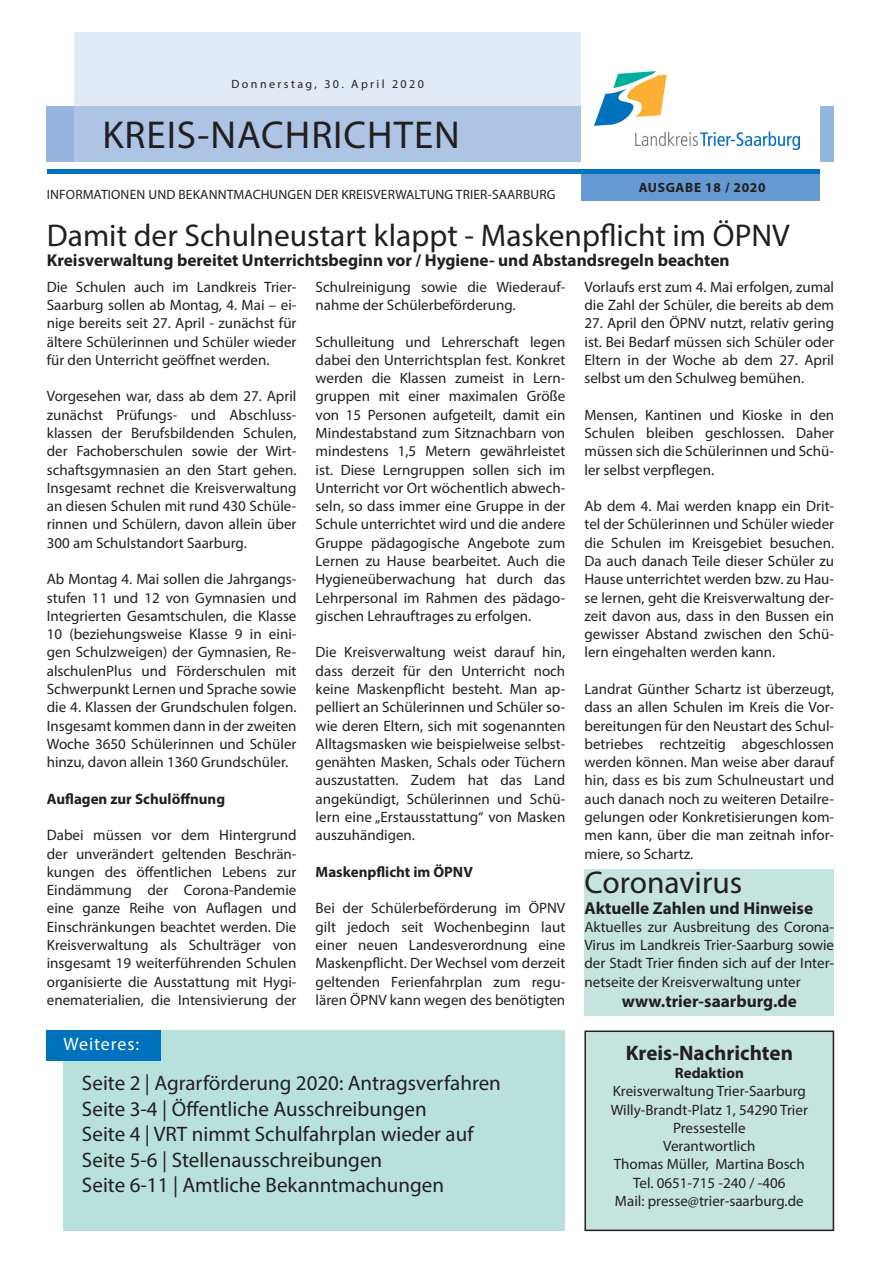
<style>
.page{position:relative;width:881px;height:1263px;background:#fff}
.page>*{position:absolute;margin:0;border:0;box-sizing:border-box;transform-origin:0 0}
.t1{font:39px "Myriad Pro";letter-spacing:.025em;color:#231f20}
.Headline{font:31.5px "Myriad Pro";color:#231f20}
.Inhaltsverzeichnis{font:21px "Myriad Pro";color:#231f20}
.Fließtext_Bold_zentr{font:700 21px "Myriad Pro";color:#231f20}
.t2{font:18px "Myriad Pro";letter-spacing:.05em;color:#fff}
.Subline{font:700 17.25px "Myriad Pro";color:#231f20}
.Fließtext{font:15px/18.3px "Myriad Pro";color:#231f20;text-align:justify}
.Fließtext_Bold_zentr-2{font:15px "Myriad Pro";color:#231f20}
.Fließtext-2{font:700 15px "Myriad Pro";color:#231f20}
.Fließtext_Bold_zentr-3{font:700 15px "Myriad Pro";color:#231f20}
.t3{font:13.5px "Myriad Pro";letter-spacing:.01em;color:#231f20}
.t4{font:700 13.5px "Myriad Pro";letter-spacing:.05em;color:#231f20}
.t5{font:12px "Myriad Pro";letter-spacing:.2em;color:#231f20}
</style>
<div class="page">
<div style="left:47px;top:106px;width:786px;height:56px;background:#95b5de"></div>
<svg style="left:74px;top:32px;width:506px;height:130px;background:#cbd9ee"></svg>
<div style="left:580px;top:0;width:239px;height:193px;background:#fff"></div>
<div style="left:580px;top:172px;width:239px;height:28px;background:#6599d1"></div>
<hr style="left:47px;top:169px;width:772px;height:4px;background:#0072bc">
<img style="left:594px;top:71px;width:205px;height:79px">
<div style="left:63px;top:1030px;width:502px;height:201px;background:#b8e1dc"></div>
<div style="left:46px;top:1030px;width:115px;height:30px;background:#0072bc"></div>
<div style="left:585px;top:1031px;width:248px;height:199px;background:#c6e4de"></div>
<div style="left:584px;top:1030px;width:249px;height:201px;border:2px solid #231f20"></div>
<div style="left:584px;top:870px;width:249px;height:146px;background:#c6e4de"></div>
<p class="t5" style="left:231px;top:77px;width:194px">Donnerstag, 30. April 2020</p>
<h1 class="t1" style="left:102px;top:111px;width:359px">KREIS-NACHRICHTEN</h1>
<p class="t3" style="left:47px;top:186px;width:510px">INFORMATIONEN UND BEKANNTMACHUNGEN DER KREISVERWALTUNG TRIER-SAARBURG</p>
<p class="t4" style="left:638px;top:179px;width:128px">AUSGABE 18 / 2020</p>
<p class="Headline" style="left:47px;top:216px;width:744px">Damit der Schulneustart klappt - Maskenpflicht im ÖPNV</p>
<p class="Subline" style="left:47px;top:249px;width:684px">Kreisverwaltung bereitet Unterrichtsbeginn vor / Hygiene- und Abstandsregeln beachten</p>
<p class="Fließtext" style="left:47px;top:277px;width:251px">Die Schulen auch im Landkreis Trier-Saarburg sollen ab Montag, 4. Mai – ei&shy;nige bereits seit 27. April - zunächst für ältere Schülerinnen und Schüler wieder für den Unterricht geöffnet werden.</p>
<p class="Fließtext" style="left:47px;top:387px;width:251px">Vorgesehen war, dass ab dem 27. April zunächst Prüfungs- und Abschluss&shy;klassen der Berufsbildenden Schulen, der Fachoberschulen sowie der Wirt&shy;schaftsgymnasien an den Start gehen.<br>Insgesamt rechnet die Kreisverwaltung an diesen Schulen mit rund 430 Schüle&shy;rinnen und Schülern, davon allein über 300 am Schulstandort Saarburg.</p>
<p class="Fließtext" style="left:47px;top:570px;width:251px">Ab Montag 4. Mai sollen die Jahrgangs&shy;stufen 11 und 12 von Gymnasien und Integrierten Gesamtschulen, die Klasse 10 (beziehungsweise Klasse 9 in eini&shy;gen Schulzweigen) der Gymnasien, Re&shy;alschulenPlus und Förderschulen mit Schwerpunkt Lernen und Sprache sowie die 4. Klassen der Grundschulen folgen.<br>Insgesamt kommen dann in der zweiten Woche 3650 Schülerinnen und Schüler hinzu, davon allein 1360 Grundschüler.</p>
<p class="Fließtext-2" style="left:47px;top:789px;width:180px">Auflagen zur Schulöffnung</p>
<p class="Fließtext" style="left:47px;top:826px;width:251px">Dabei müssen vor dem Hintergrund der unverändert geltenden Beschrän&shy;kungen des öffentlichen Lebens zur Eindämmung der Corona-Pandemie eine ganze Reihe von Auflagen und Einschränkungen beachtet werden. Die Kreisverwaltung als Schulträger von insgesamt 19 weiterführenden Schulen organisierte die Ausstattung mit Hygi&shy;enematerialien, die Intensivierung der</p>
<p class="Fließtext" style="left:315px;top:277px;width:251px">Schulreinigung sowie die Wiederauf&shy;nahme der Schülerbeförderung.</p>
<p class="Fließtext" style="left:315px;top:332px;width:251px">Schulleitung und Lehrerschaft legen dabei den Unterrichtsplan fest. Konkret werden die Klassen zumeist in Lern&shy;gruppen mit einer maximalen Größe von 15 Personen aufgeteilt, damit ein Mindestabstand zum Sitznachbarn von mindestens 1,5 Metern gewährleistet ist. Diese Lerngruppen sollen sich im Unterricht vor Ort wöchentlich abwech&shy;seln, so dass immer eine Gruppe in der Schule unterrichtet wird und die andere Gruppe pädagogische Angebote zum Lernen zu Hause bearbeitet. Auch die Hygieneüberwachung hat durch das Lehrpersonal im Rahmen des pädago&shy;gischen Lehrauftrages zu erfolgen.</p>
<p class="Fließtext" style="left:315px;top:643px;width:251px">Die Kreisverwaltung weist darauf hin, dass derzeit für den Unterricht noch keine Maskenpflicht besteht. Man ap&shy;pelliert an Schülerinnen und Schüler so&shy;wie deren Eltern, sich mit sogenannten Alltagsmasken wie beispielweise selbst&shy;genähten Masken, Schals oder Tüchern auszustatten. Zudem hat das Land angekündigt, Schülerinnen und Schü&shy;lern eine „Erstausstattung“ von Masken auszuhändigen.</p>
<p class="Fließtext-2" style="left:315px;top:862px;width:159px">Maskenpflicht im ÖPNV</p>
<p class="Fließtext" style="left:315px;top:899px;width:251px">Bei der Schülerbeförderung im ÖPNV gilt jedoch seit Wochenbeginn laut einer neuen Landesverordnung eine Maskenpflicht. Der Wechsel vom derzeit geltenden Ferienfahrplan zum regu&shy;lären ÖPNV kann wegen des benötigten</p>
<p class="Fließtext" style="left:584px;top:277px;width:251px">Vorlaufs erst zum 4. Mai erfolgen, zumal die Zahl der Schüler, die bereits ab dem</p>
<p class="Fließtext" style="left:584px;top:314px;width:251px">27. April den ÖPNV nutzt, relativ gering ist. Bei Bedarf müssen sich Schüler oder Eltern in der Woche ab dem 27. April selbst um den Schulweg bemühen.</p>
<p class="Fließtext" style="left:584px;top:405px;width:251px">Mensen, Kantinen und Kioske in den Schulen bleiben geschlossen. Daher müssen sich die Schülerinnen und Schü&shy;ler selbst verpflegen.</p>
<p class="Fließtext" style="left:584px;top:497px;width:251px">Ab dem 4. Mai werden knapp ein Drit&shy;tel der Schülerinnen und Schüler wieder die Schulen im Kreisgebiet besuchen.<br>Da auch danach Teile dieser Schüler zu Hause unterrichtet werden bzw. zu Hau&shy;se lernen, geht die Kreisverwaltung der&shy;zeit davon aus, dass in den Bussen ein gewisser Abstand zwischen den Schü&shy;lern eingehalten werden kann.</p>
<p class="Fließtext" style="left:584px;top:680px;width:251px">Landrat Günther Schartz ist überzeugt, dass an allen Schulen im Kreis die Vor&shy;bereitungen für den Neustart des Schul&shy;betriebes rechtzeitig abgeschlossen werden können. Man weise aber darauf hin, dass es bis zum Schulneustart und auch danach noch zu weiteren Detailre&shy;gelungen oder Konkretisierungen kom&shy;men kann, über die man zeitnah infor&shy;miere, so Schartz.</p>
<p class="Headline" style="left:584px;top:863px;width:159px">Coronavirus</p>
<p class="Subline" style="left:584px;top:896px;width:230px">Aktuelle Zahlen und Hinweise</p>
<p class="Fließtext" style="left:584px;top:917px;width:251px">Aktuelles zur Ausbreitung des Corona-Virus im Landkreis Trier-Saarburg sowie der Stadt Trier finden sich auf der Inter&shy;netseite der Kreisverwaltung unter</p>
<p class="Subline" style="left:621px;top:990px;width:177px">www.trier-saarburg.de</p>
<p class="t2" style="left:63px;top:1033px;width:77px">Weiteres:</p>
<p class="Inhaltsverzeichnis" style="left:82px;top:1070px;width:420px">Seite 2 | Agrarförderung 2020: Antragsverfahren</p>
<p class="Inhaltsverzeichnis" style="left:82px;top:1096px;width:346px">Seite 3-4 | Öffentliche Ausschreibungen</p>
<p class="Inhaltsverzeichnis" style="left:82px;top:1121px;width:393px">Seite 4 | VRT nimmt Schulfahrplan wieder auf</p>
<p class="Inhaltsverzeichnis" style="left:82px;top:1147px;width:301px">Seite 5-6 | Stellenausschreibungen</p>
<p class="Inhaltsverzeichnis" style="left:82px;top:1172px;width:363px">Seite 6-11 | Amtliche Bekanntmachungen</p>
<p class="Fließtext_Bold_zentr" style="left:625px;top:1039px;width:169px">Kreis-Nachrichten</p>
<p class="Fließtext_Bold_zentr-3" style="left:674px;top:1063px;width:70px">Redaktion</p>
<p class="Fließtext_Bold_zentr-2" style="left:612px;top:1082px;width:195px">Kreisverwaltung Trier-Saarburg</p>
<p class="Fließtext_Bold_zentr-2" style="left:610px;top:1100px;width:198px">Willy-Brandt-Platz 1, 54290 Trier</p>
<p class="Fließtext_Bold_zentr-2" style="left:672px;top:1118px;width:74px">Pressestelle</p>
<p class="Fließtext_Bold_zentr-2" style="left:663px;top:1137px;width:94px">Verantwortlich</p>
<p class="Fließtext_Bold_zentr-2" style="left:613px;top:1155px;width:192px">Thomas Müller, Martina Bosch</p>
<p class="Fließtext_Bold_zentr-2" style="left:633px;top:1173px;width:154px">Tel. 0651-715 -240 / -406</p>
<p class="Fließtext_Bold_zentr-2" style="left:614px;top:1192px;width:190px">Mail: presse@trier-saarburg.de</p>
</div>
